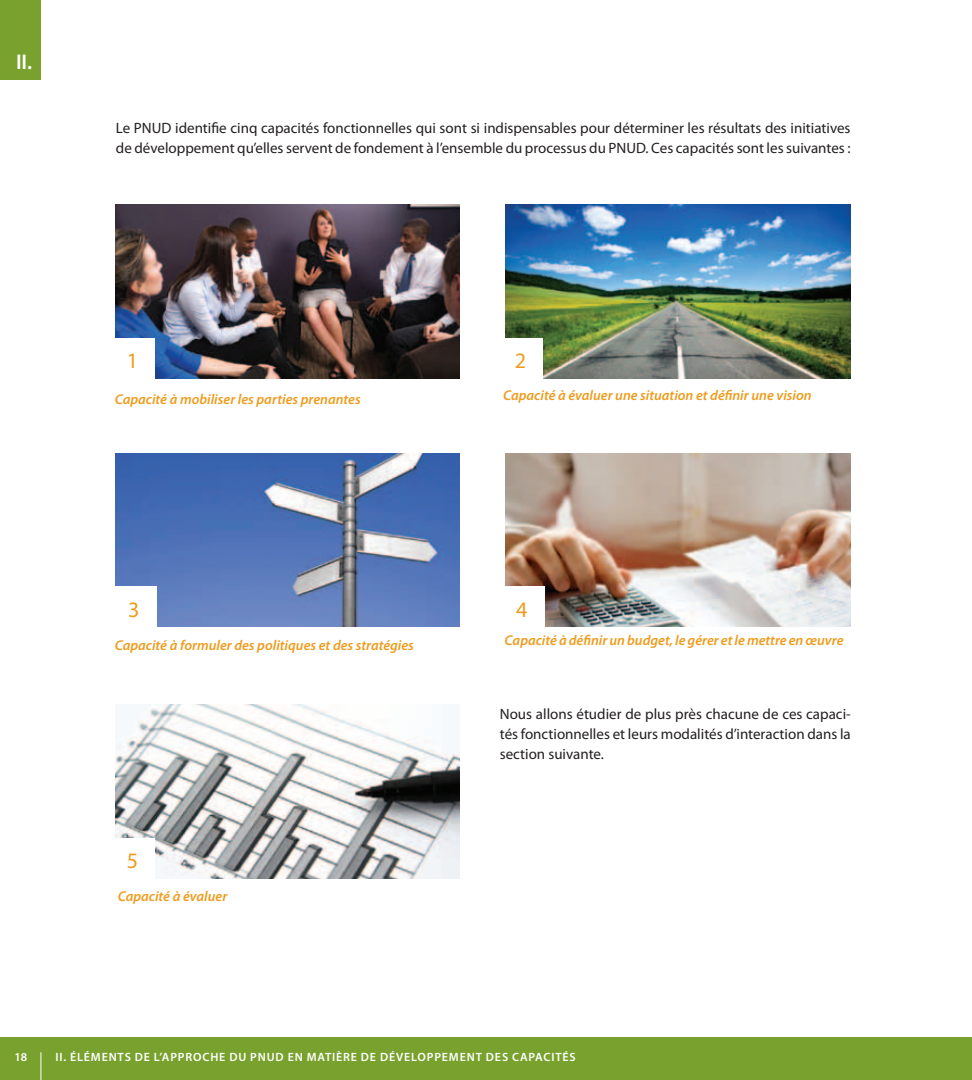
<style>
.page{position:relative;width:972px;height:1080px;background:#fff}
.page>*{position:absolute;margin:0;border:0;box-sizing:border-box;transform-origin:0 0}
.t1{font:22.05px "Myriad Pro";color:#ee9c1f}
.t2{font:600 21.3px "Myriad Pro";color:#fff}
.t3{font:15px/19.8px "Myriad Pro";color:#231f20}
.t4{font:italic 600 14.25px "Myriad Pro";color:#ee9c1f}
.t5{font:600 12px "Myriad Pro";letter-spacing:.07em;color:#fff}
</style>
<div class="page">
<div style="left:0;top:0;width:40px;height:80px;background:#78a22d"></div>
<img style="left:506px;top:205px;width:345px;height:174px">
<img style="left:116px;top:205px;width:343px;height:174px">
<div style="left:110px;top:339px;width:45px;height:43px;background:#fff"></div>
<div style="left:498px;top:339px;width:45px;height:43px;background:#fff"></div>
<img style="left:506px;top:453px;width:345px;height:174px">
<img style="left:116px;top:453px;width:343px;height:174px">
<div style="left:111px;top:587px;width:46px;height:43px;background:#fff"></div>
<div style="left:499px;top:587px;width:46px;height:43px;background:#fff"></div>
<img style="left:116px;top:704px;width:343px;height:174px">
<div style="left:110px;top:838px;width:45px;height:43px;background:#fff"></div>
<div style="left:0;top:1038px;width:972px;height:42px;background:#78a22d"></div>
<svg style="left:41px;top:1052px;width:1px;height:28px"></svg>
<h2 class="t2" style="left:16px;top:48px;width:18px">II.</h2>
<p class="t3" style="left:116px;top:118px;width:736px">Le PNUD identifie cinq capacités fonctionnelles qui sont si indispensables pour déterminer les résultats des initiatives de développement qu’elles servent de fondement à l’ensemble du processus du PNUD. Ces capacités sont les suivantes :</p>
<h1 class="t1" style="left:127px;top:347px;width:13px">1</h1>
<h1 class="t1" style="left:515px;top:347px;width:13px">2</h1>
<p class="t4" style="left:115px;top:391px;width:248px">Capacité à mobiliser les parties prenantes</p>
<p class="t4" style="left:503px;top:386px;width:310px">Capacité à évaluer une situation et définir une vision</p>
<h1 class="t1" style="left:128px;top:596px;width:13px">3</h1>
<h1 class="t1" style="left:516px;top:596px;width:13px">4</h1>
<p class="t4" style="left:115px;top:637px;width:301px">Capacité à formuler des politiques et des stratégies</p>
<h1 class="t1" style="left:127px;top:847px;width:13px">5</h1>
<p class="t4" style="left:118px;top:888px;width:111px">Capacité à évaluer</p>
<p class="t4" style="left:505px;top:631px;width:340px">Capacité à définir un budget, le gérer et le mettre en œuvre</p>
<p class="t3" style="left:500px;top:704px;width:353px;text-align:justify">Nous allons étudier de plus près chacune de ces capaci&shy;tés fonctionnelles et leurs modalités d’interaction dans la section suivante.</p>
<p class="t5" style="left:15px;top:1050px;width:14px">18</p>
<p class="t5" style="left:56px;top:1050px;width:522px">II. ÉLÉMENTS DE L’APPROCHE DU PNUD EN MATIÈRE DE DÉVELOPPEMENT DES CAPACITÉS</p>
</div>
